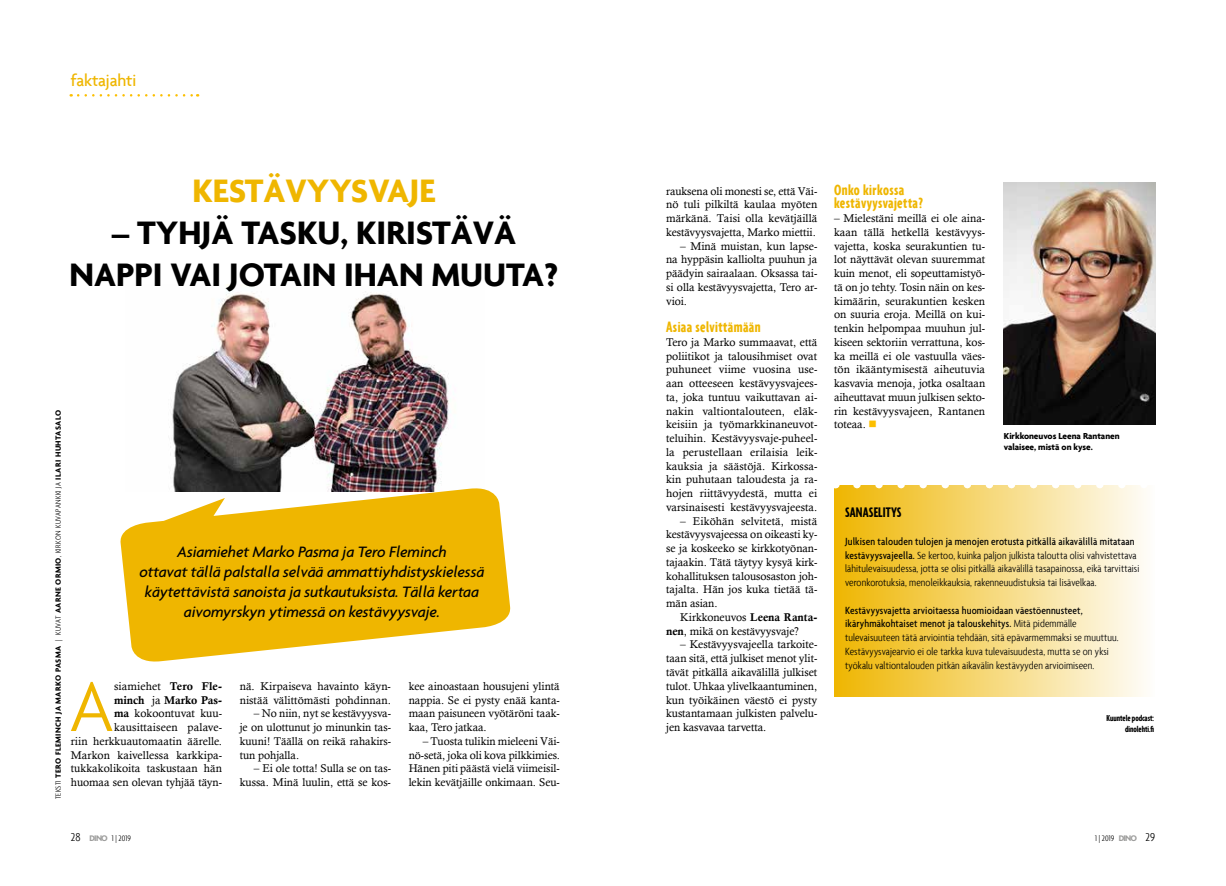
<style>
.page{position:relative;width:1226px;height:886px;background:#fff}
.page>*{position:absolute;margin:0;border:0;box-sizing:border-box;transform-origin:0 0}
.t1{font:300 75.88px "Agenda";color:#efb600}
.t2{font:700 35px/42px "Agenda";color:#000;text-align:center}
.t3{font:700 35px "Agenda";color:#efb600}
.t4{font:500 17.5px "Agenda";letter-spacing:-.005em;color:#efb600}
.t5{font:italic 500 16.25px/20px "Agenda";letter-spacing:-.01em;color:#000;text-align:center}
.t6{font:700 extra-condensed 16.25px/13.8px "Agenda";letter-spacing:.025em;color:#efb600}
.t7{font:700 extra-condensed 15px "Agenda";letter-spacing:.01em;color:#000}
.t8{font:11.25px/13.8px "Calisto";letter-spacing:-.005em;color:#000;text-align:justify}
.t9{font:300 condensed 11.25px/13.8px "Agenda";letter-spacing:.01em;color:#000}
.t10{font:11.25px "Calis MT Bol";letter-spacing:-.005em;color:#000}
.t11{font:700 9.38px/11.2px "Agenda";letter-spacing:-.005em;color:#000}
.t12{font:700 extra-condensed 9.38px/11.2px "Agenda";letter-spacing:-.005em;color:#000;text-align:right}
.t13{font:300 condensed 8.75px "Agenda";letter-spacing:.005em;color:#000}
.t14{font:700 8.12px "Agenda";letter-spacing:.05em;color:#000}
.s1{font-weight:300;font-stretch:condensed}
.s2{font-family:"Calis MT Bol"}
.s3{font-family:"Calisto"}
.s4{font-size:12.5px}
.s5{font-weight:700;font-stretch:normal;color:#9d9d9c}
.s6{color:#fcbf00}
.s7{font-weight:500}
</style>
<div class="page">
<div style="left:834px;top:485px;width:320px;height:211px;background:linear-gradient(to right,#efb601,#fefdfb)"></div>
<img style="left:172px;top:284px;width:278px;height:202px">
<svg style="left:78px;top:94px;width:120px;height:3px"></svg>
<svg style="left:857px;top:485px;width:297px;height:3px"></svg>
<img style="left:1004px;top:183px;width:151px;height:241px">
<svg style="left:120px;top:486px;width:391px;height:176px;fill:#efb600"></svg>
<h3 class="t4" style="left:71px;top:70px;width:67px">faktajahti</h3>
<h2 class="t3" style="left:193px;top:169px;width:244px">KESTÄVYYSVAJE</h2>
<h2 class="t2" style="left:69px;top:211px;width:490px">– TYHJÄ TASKU, KIRISTÄVÄ<br>NAPPI VAI JOTAIN IHAN MUUTA?</h2>
<p class="t14" style="left:53px;top:799px;width:391px;rotate:-90deg"><span class="s1">TEKSTI</span> TERO FLEMINCH JA MARKO PASMA <span class="s1">| KUVAT</span> AARNE ORMIO<span class="s1">, KIRKON KUVAPANKKI JA</span> ILARI HUHTASALO</p>
<h3 class="t5" style="left:140px;top:542px;width:346px">Asiamiehet Marko Pasma ja Tero Fleminch<br>ottavat tällä palstalla selvää ammattiyhdistyskielessä käytettävistä sanoista ja sutkautuksista. Tällä kertaa aivomyrskyn ytimessä on kestävyysvaje.</h3>
<h1 class="t1" style="left:69px;top:662px;width:47px">A</h1>
<p class="t8" style="left:114px;top:679px;width:109px">siamiehet <span class="s2">Tero Fle-</span></p>
<p class="t10" style="left:114px;top:693px;width:109px">minch <span class="s3">ja</span> Marko Pas-</p>
<p class="t8" style="left:71px;top:706px;width:153px;text-align:right"><span class="s2">ma</span> kokoontuvat kuu&shy;kausittaiseen palave-<br>riin herkkuautomaatin äärelle.<br>Markon kaivellessa karkkipa&shy;tukkakolikoita taskustaan hän huomaa sen olevan tyhjää täyn-</p>
<p class="t8" style="left:240px;top:679px;width:153px">nä. Kirpaiseva havainto käyn&shy;nistää välittömästi pohdinnan.</p>
<p class="t8" style="left:240px;top:706px;width:153px;text-indent:14px">– No niin, nyt se kestävyysva&shy;je on ulottunut jo minunkin tas&shy;kuuni! Täällä on reikä rahakirs&shy;tun pohjalla.</p>
<p class="t8" style="left:240px;top:761px;width:153px;text-align:right">– Ei ole totta! Sulla se on tas&shy;kussa. Minä luulin, että se kos-</p>
<p class="t8" style="left:409px;top:679px;width:153px">kee ainoastaan housujeni ylintä nappia. Se ei pysty enää kanta&shy;maan paisuneen vyötäröni taak&shy;kaa, Tero jatkaa.</p>
<p class="t8" style="left:409px;top:734px;width:153px;text-indent:14px">– Tuosta tulikin mieleeni Väi&shy;nö-setä, joka oli kova pilkkimies.<br>Hänen piti päästä vielä viimeisil&shy;lekin kevätjäille onkimaan. Seu-</p>
<p class="t13" style="left:71px;top:833px;width:62px"><span class="s4">28</span> <span class="s5">DINO</span> 1 | 2019</p>
<p class="t8" style="left:666px;top:184px;width:153px">rauksena oli monesti se, että Väi&shy;nö tuli pilkiltä kaulaa myöten märkänä. Taisi olla kevätjäillä kestävyysvajetta, Marko miettii.</p>
<p class="t8" style="left:666px;top:239px;width:153px;text-indent:14px">– Minä muistan, kun lapse&shy;na hyppäsin kalliolta puuhun ja päädyin sairaalaan. Oksassa tai&shy;si olla kestävyysvajetta, Tero ar&shy;vioi.</p>
<h3 class="t6" style="left:666px;top:320px;width:96px">Asiaa selvittämään</h3>
<p class="t8" style="left:666px;top:335px;width:153px">Tero ja Marko summaavat, että poliitikot ja talousihmiset ovat puhuneet viime vuosina use&shy;aan otteeseen kestävyysvajees&shy;ta, joka tuntuu vaikuttavan ai&shy;nakin valtiontalouteen, eläk&shy;keisiin ja työmarkkinaneuvot&shy;teluihin. Kestävyysvaje-puheel&shy;la perustellaan erilaisia leik&shy;kauksia ja säästöjä. Kirkossa&shy;kin puhutaan taloudesta ja ra&shy;hojen riittävyydestä, mutta ei varsinaisesti kestävyysvajeesta.</p>
<p class="t8" style="left:666px;top:514px;width:153px;text-indent:14px">– Eiköhän selvitetä, mistä kestävyysvajeessa on oikeasti ky&shy;se ja koskeeko se kirkkotyönan&shy;tajaakin. Tätä täytyy kysyä kirk&shy;kohallituksen talousosaston joh&shy;tajalta. Hän jos kuka tietää tä&shy;män asian.</p>
<p class="t8" style="left:666px;top:610px;width:153px;text-indent:14px">Kirkkoneuvos <span class="s2">Leena Ranta&shy;nen</span>, mikä on kestävyysvaje?</p>
<p class="t8" style="left:666px;top:638px;width:153px;text-indent:14px">– Kestävyysvajeella tarkoite&shy;taan sitä, että julkiset menot ylit&shy;tävät pitkällä aikavälillä julkiset tulot. Uhkaa ylivelkaantuminen, kun työikäinen väestö ei pysty kustantamaan julkisten palvelu&shy;jen kasvavaa tarvetta.</p>
<h3 class="t6" style="left:834px;top:182px;width:91px">Onko kirkossa kestävyysvajetta?</h3>
<p class="t8" style="left:834px;top:211px;width:153px">– Mielestäni meillä ei ole aina&shy;kaan tällä hetkellä kestävyys&shy;vajetta, koska seurakuntien tu&shy;lot näyttävät olevan suuremmat kuin menot, eli sopeuttamistyö&shy;tä on jo tehty. Tosin näin on kes&shy;kimäärin, seurakuntien kesken on suuria eroja. Meillä on kui&shy;tenkin helpompaa muuhun jul&shy;kiseen sektoriin verrattuna, kos&shy;ka meillä ei ole vastuulla väes&shy;tön ikääntymisestä aiheutuvia kasvavia menoja, jotka osaltaan aiheuttavat muun julkisen sekto&shy;rin kestävyysvajeen, Rantanen toteaa. <span class="s6">■</span></p>
<p class="t11" style="left:1004px;top:430px;width:117px">Kirkkoneuvos Leena Rantanen valaisee, mistä on kyse.</p>
<h3 class="t7" style="left:845px;top:504px;width:58px">SANASELITYS</h3>
<p class="t9" style="left:845px;top:534px;width:296px"><span class="s7">Julkisen talouden tulojen ja menojen erotusta pitkällä aikavälillä mitataan kestävyysvajeella.</span> Se kertoo, kuinka paljon julkista taloutta olisi vahvistettava lähitulevaisuudessa, jotta se olisi pitkällä aikavälillä tasapainossa, eikä tarvittaisi veronkorotuksia, menoleikkauksia, rakenneuudistuksia tai lisävelkaa.</p>
<p class="t9" style="left:845px;top:603px;width:275px"><span class="s7">Kestävyysvajetta arvioitaessa huomioidaan väestöennusteet, ikäryhmäkohtaiset menot ja talouskehitys.</span> Mitä pidemmälle tulevaisuuteen tätä arviointia tehdään, sitä epävarmemmaksi se muuttuu.<br>Kestävyysvajearvio ei ole tarkka kuva tulevaisuudesta, mutta se on yksi työkalu valtiontalouden pitkän aikavälin kestävyyden arvioimiseen.</p>
<p class="t12" style="left:1107px;top:712px;width:49px">Kuuntele podcast: dinolehti.fi</p>
<p class="t13" style="left:1095px;top:833px;width:61px">1 | 2019 <span class="s5">DINO</span> <span class="s4">29</span></p>
</div>
